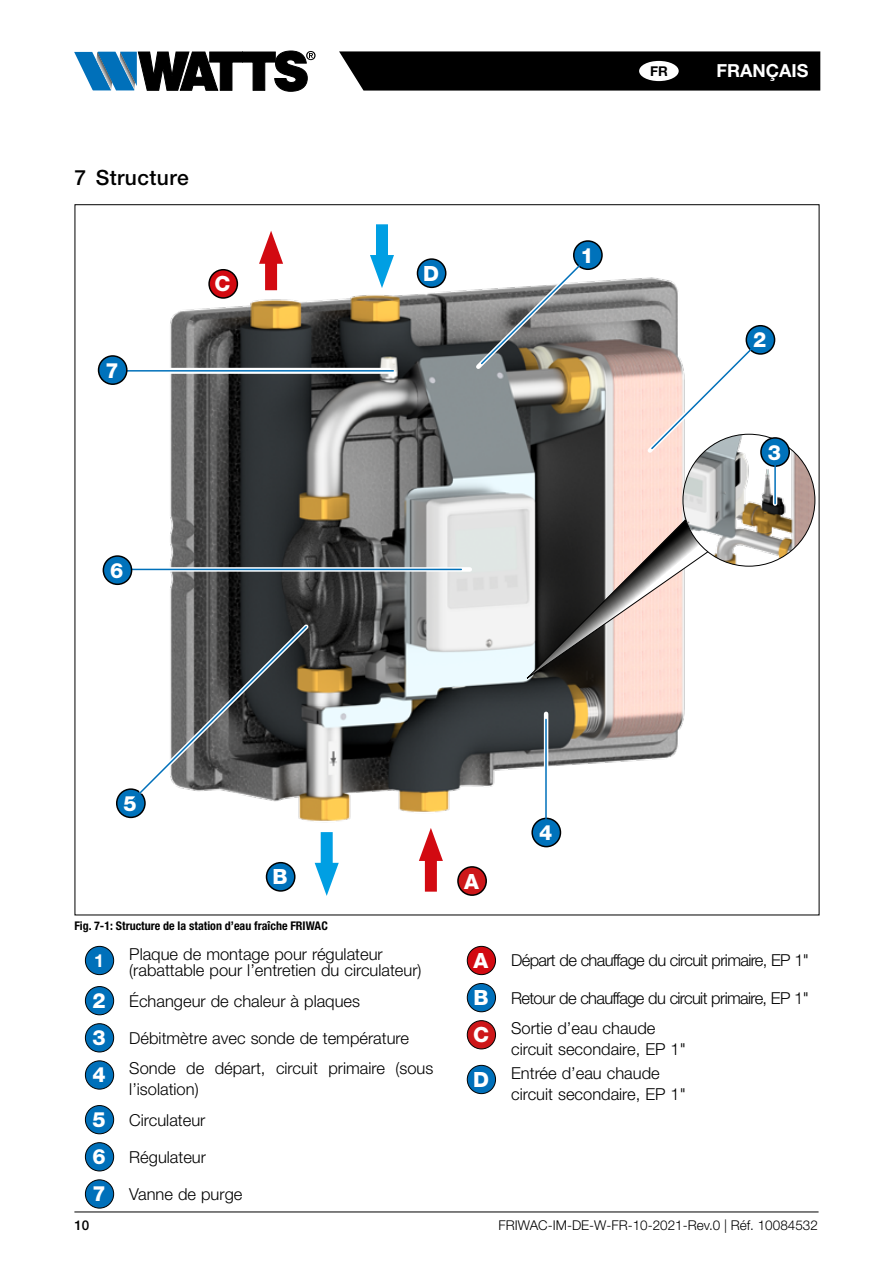
<style>
.page{position:relative;width:893px;height:1263px;background:#fff}
.page>*{position:absolute;margin:0;border:0;box-sizing:border-box;transform-origin:0 0}
.t1{font:800 21px "Helvetica Neue LT Std";color:#fff}
.t2{font:500 21px "Helvetica Neue LT Std";letter-spacing:.02em;color:#000}
.t3{font:700 18px "Helvetica Neue LT Std";color:#fff}
.t4{font:300 16.5px/30.5px "Helvetica Neue LT Std";color:#000}
.t5{font:300 16.5px/30.5px "Helvetica Neue LT Std";letter-spacing:-.04em;color:#000}
.t6{font:300 13.5px "Helvetica Neue LT Std";color:#000}
.t7{font:500 13.5px "Helvetica Neue LT Std";color:#000}
.t8{font:700 13.5px "Helvetica Neue LT Std";color:#000}
.t9{font:700 condensed 12px "Helvetica Neue LT Std";color:#000}
.s1{font-weight:800;font-size:21px;color:#fff}
</style>
<div class="page">
<svg style="left:339px;top:51px;width:481px;height:40px;background:#0c0c0c"></svg>
<svg style="left:74px;top:51px;width:242px;height:40px"></svg>
<hr style="left:74px;top:1211px;width:745px;height:1px;background:#000">
<div style="left:639px;top:61px;width:40px;height:20px;background:#fff;border-radius:50%"></div>
<div style="left:85px;top:946px;width:29px;height:29px;background:#0070ba;border-radius:50%"></div>
<div style="left:85px;top:946px;width:29px;height:29px;border:1px solid #000;border-radius:50%"></div>
<div style="left:85px;top:986px;width:29px;height:29px;background:#0070ba;border-radius:50%"></div>
<div style="left:85px;top:986px;width:29px;height:29px;border:1px solid #000;border-radius:50%"></div>
<div style="left:85px;top:1024px;width:29px;height:28px;background:#0070ba;border-radius:50%"></div>
<div style="left:85px;top:1023px;width:29px;height:29px;border:1px solid #000;border-radius:50%"></div>
<div style="left:85px;top:1061px;width:29px;height:28px;background:#0070ba;border-radius:50%"></div>
<div style="left:85px;top:1061px;width:29px;height:28px;border:1px solid #000;border-radius:50%"></div>
<div style="left:85px;top:1105px;width:29px;height:29px;background:#0070ba;border-radius:50%"></div>
<div style="left:85px;top:1105px;width:29px;height:29px;border:1px solid #000;border-radius:50%"></div>
<div style="left:85px;top:1143px;width:29px;height:28px;background:#0070ba;border-radius:50%"></div>
<div style="left:85px;top:1142px;width:29px;height:29px;border:1px solid #000;border-radius:50%"></div>
<div style="left:85px;top:1180px;width:29px;height:28px;background:#0070ba;border-radius:50%"></div>
<div style="left:85px;top:1180px;width:29px;height:28px;border:1px solid #000;border-radius:50%"></div>
<div style="left:467px;top:946px;width:29px;height:29px;background:#d20a11;border-radius:50%"></div>
<div style="left:467px;top:946px;width:29px;height:29px;border:1px solid #000;border-radius:50%"></div>
<div style="left:467px;top:983px;width:29px;height:29px;background:#0070ba;border-radius:50%"></div>
<div style="left:467px;top:983px;width:29px;height:29px;border:1px solid #000;border-radius:50%"></div>
<div style="left:467px;top:1021px;width:29px;height:28px;background:#cd1719;border-radius:50%"></div>
<div style="left:467px;top:1020px;width:29px;height:29px;border:1px solid #000;border-radius:50%"></div>
<div style="left:467px;top:1065px;width:29px;height:28px;background:#0070ba;border-radius:50%"></div>
<div style="left:467px;top:1065px;width:29px;height:29px;border:1px solid #000;border-radius:50%"></div>
<img style="left:170px;top:266px;width:517px;height:563px">
<div style="left:266px;top:863px;width:29px;height:28px;background:#0072bb;border-radius:50%"></div>
<div style="left:266px;top:862px;width:30px;height:30px;border:2px solid #000;border-radius:50%"></div>
<div style="left:574px;top:241px;width:28px;height:28px;background:#0072bb;border-radius:50%"></div>
<div style="left:573px;top:240px;width:30px;height:30px;border:2px solid #000;border-radius:50%"></div>
<div style="left:746px;top:326px;width:29px;height:28px;background:#0072bb;border-radius:50%"></div>
<div style="left:746px;top:325px;width:29px;height:30px;border:2px solid #000;border-radius:50%"></div>
<div style="left:117px;top:789px;width:28px;height:28px;background:#0072bb;border-radius:50%"></div>
<div style="left:116px;top:788px;width:30px;height:30px;border:2px solid #000;border-radius:50%"></div>
<div style="left:417px;top:259px;width:29px;height:28px;background:#0072bb;border-radius:50%"></div>
<div style="left:417px;top:258px;width:29px;height:30px;border:2px solid #000;border-radius:50%"></div>
<div style="left:458px;top:867px;width:28px;height:28px;background:#cd1719;border-radius:50%"></div>
<div style="left:457px;top:866px;width:30px;height:30px;border:2px solid #000;border-radius:50%"></div>
<div style="left:209px;top:270px;width:28px;height:28px;background:#d20a11;border-radius:50%"></div>
<div style="left:208px;top:269px;width:30px;height:30px;border:2px solid #000;border-radius:50%"></div>
<div style="left:265px;top:250px;width:12px;height:40px;background:#d20a11"></div>
<svg style="left:259px;top:231px;width:24px;height:33px"></svg>
<div style="left:321px;top:832px;width:12px;height:45px;background:#009fe3"></div>
<svg style="left:315px;top:863px;width:24px;height:33px"></svg>
<div style="left:376px;top:224px;width:12px;height:45px;background:#009fe3"></div>
<svg style="left:370px;top:255px;width:24px;height:33px"></svg>
<svg style="left:472px;top:256px;width:117px;height:117px"></svg>
<svg style="left:643px;top:340px;width:117px;height:117px"></svg>
<svg style="left:132px;top:567px;width:338px;height:5px"></svg>
<svg style="left:131px;top:620px;width:182px;height:182px"></svg>
<hr style="left:127px;top:569px;width:334px;height:1px;background:#0070ba">
<div style="left:122px;top:368px;width:267px;height:6px;background:#fff"></div>
<hr style="left:544px;top:714px;width:4px;height:175px;background:#fff">
<div style="left:425px;top:847px;width:12px;height:45px;background:#d20a11"></div>
<svg style="left:419px;top:828px;width:24px;height:33px"></svg>
<div style="left:532px;top:818px;width:28px;height:29px;background:#0072bb;border-radius:50%"></div>
<div style="left:531px;top:818px;width:30px;height:29px;border:2px solid #000;border-radius:50%"></div>
<div style="left:103px;top:556px;width:29px;height:28px;background:#0072bb;border-radius:50%"></div>
<div style="left:103px;top:555px;width:29px;height:30px;border:2px solid #000;border-radius:50%"></div>
<hr style="left:122px;top:370px;width:271px;height:2px;background:#0070ba">
<div style="left:99px;top:356px;width:28px;height:28px;background:#0072bb;border-radius:50%"></div>
<div style="left:98px;top:355px;width:30px;height:30px;border:2px solid #000;border-radius:50%"></div>
<hr style="left:545px;top:719px;width:2px;height:100px;background:#0070ba">
<svg style="left:527px;top:519px;width:184px;height:160px"></svg>
<img style="left:683px;top:434px;width:132px;height:132px;border-radius:66px">
<hr style="left:773px;top:463px;width:4px;height:41px;background:#fff">
<div style="left:761px;top:438px;width:28px;height:28px;background:#0072bb;border-radius:50%"></div>
<div style="left:760px;top:437px;width:30px;height:30px;border:2px solid #000;border-radius:50%"></div>
<hr style="left:774px;top:463px;width:2px;height:41px;background:#0070ba">
<p class="t2" style="left:74px;top:165px;width:116px">7 Structure</p>
<p class="t1" style="left:105px;top:358px;width:15px">7</p>
<p class="t1" style="left:215px;top:271px;width:17px">C</p>
<p class="t1" style="left:110px;top:558px;width:15px">6</p>
<p class="t1" style="left:423px;top:261px;width:17px">D</p>
<p class="t8" style="left:650px;top:63px;width:19px">FR</p>
<p class="t3" style="left:717px;top:60px;width:93px">FRANÇAIS</p>
<p class="t1" style="left:581px;top:243px;width:15px">1</p>
<p class="t1" style="left:753px;top:327px;width:15px">2</p>
<p class="t1" style="left:768px;top:440px;width:15px">3</p>
<p class="t1" style="left:124px;top:791px;width:15px">5</p>
<p class="t1" style="left:272px;top:864px;width:17px">B</p>
<p class="t9" style="left:74px;top:918px;width:255px">Fig. 7-1: Structure de la station d’eau fraîche FRIWAC</p>
<p class="t3" style="left:94px;top:949px;width:12px">1</p>
<p class="t4" style="left:129px;top:945px;width:294px;line-height:16.5px">Plaque de montage pour régulateur (rabattable pour l’entretien du circulateur)</p>
<p class="t4" style="left:92px;top:985px;width:269px"><span class="s1">2</span> Échangeur de chaleur à plaques</p>
<p class="t4" style="left:92px;top:1022px;width:342px"><span class="s1">3</span> Débitmètre avec sonde de température<br><span class="s1">4</span> Sonde de départ, circuit primaire (sous</p>
<p class="t4" style="left:92px;top:1074px;width:114px;text-indent:37px">l’isolation)<br><span class="s1">5</span> Circulateur</p>
<p class="t4" style="left:92px;top:1141px;width:115px"><span class="s1">6</span> Régulateur</p>
<p class="t4" style="left:92px;top:1178px;width:151px"><span class="s1">7</span> Vanne de purge</p>
<p class="t1" style="left:464px;top:868px;width:16px">A</p>
<p class="t1" style="left:539px;top:820px;width:15px">4</p>
<p class="t5" style="left:474px;top:945px;width:337px"><span class="s1">A</span> Départ de chauffage du circuit primaire, EP 1"</p>
<p class="t5" style="left:473px;top:982px;width:337px"><span class="s1">B</span> Retour de chauffage du circuit primaire, EP 1"<br><span class="s1">C</span> Sortie d’eau chaude</p>
<p class="t4" style="left:473px;top:1037px;width:214px;line-height:23.7px;text-indent:38px">circuit secondaire, EP 1"<br><span class="s1">D</span> Entrée d’eau chaude</p>
<p class="t4" style="left:511px;top:1078px;width:176px">circuit secondaire, EP 1"</p>
<p class="t7" style="left:74px;top:1217px;width:17px">10</p>
<p class="t6" style="left:498px;top:1216px;width:321px">FRIWAC-IM-DE-W-FR-10-2021-Rev.0 | Réf. 10084532</p>
</div>
